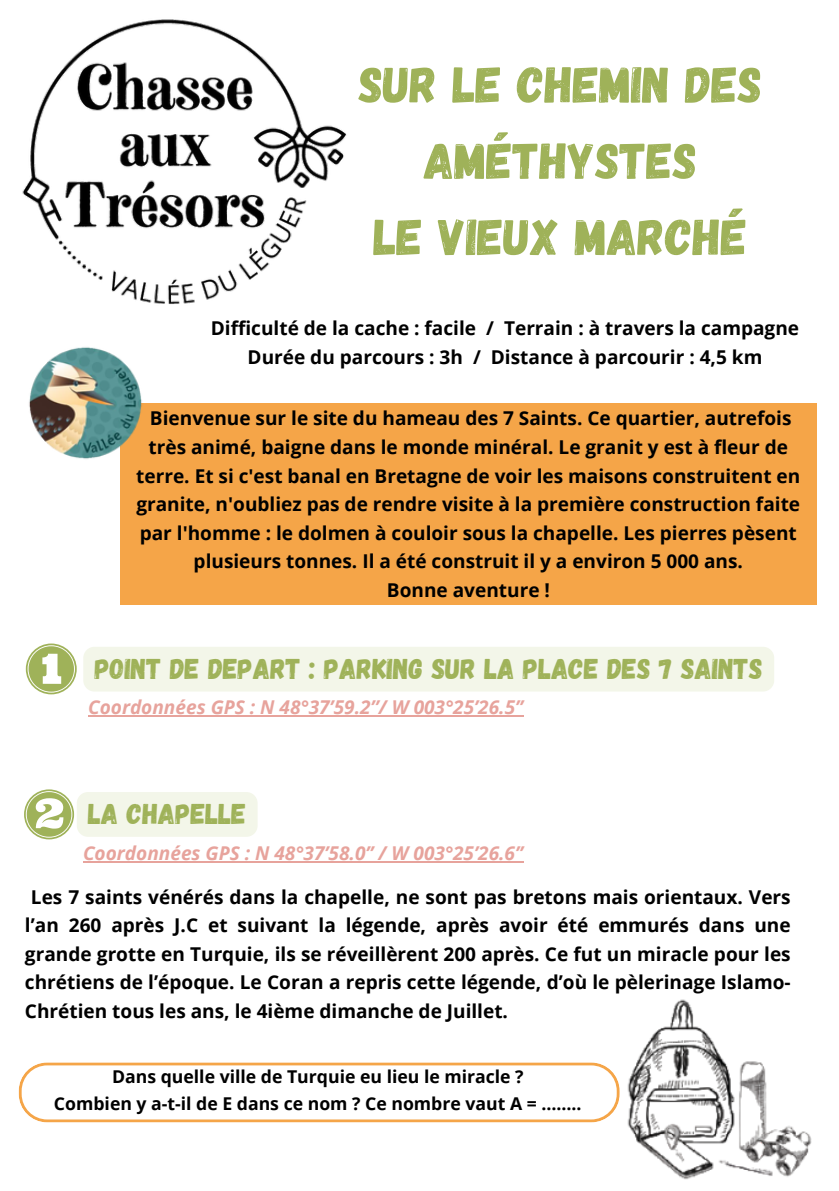
<style>
.page{position:relative;width:839px;height:1191px;background:#fff}
.page>*{position:absolute;margin:0;border:0;box-sizing:border-box;transform-origin:0 0}
.t1{font:50.8px/76.2px "Gagalin";color:#9fb259;text-align:center}
.t2{font:28.6px "Gagalin";color:#9fb259}
.t3{font:700 19px/28.6px "Open Sans";color:#000;text-align:center}
.t4{font:italic 700 19px "Open Sans";color:#e7a39c}
.t5{font:700 17.6px "Open Sans";color:#000}
</style>
<div class="page">
<img style="left:22px;top:19px;width:325px;height:285px">
<div style="left:121px;top:403px;width:695px;height:202px;background:#f5a548"></div>
<img style="left:29px;top:347px;width:113px;height:123px">
<hr style="left:83px;top:861px;width:441px;height:2px;background:#e7a39c">
<svg style="left:24px;top:789px;width:233px;height:50px"></svg>
<svg style="left:19px;top:1062px;width:562px;height:60px"></svg>
<img style="left:581px;top:999px;width:231px;height:181px">
<svg style="left:26px;top:644px;width:51px;height:50px"></svg>
<hr style="left:88px;top:715px;width:436px;height:2px;background:#e7a39c">
<div style="left:83px;top:647px;width:691px;height:45px;background:#f3f6e9"></div>
<p class="t1" style="left:359px;top:44px;width:405px">SUR LE CHEMIN DES<br>AMÉTHYSTES<br>LE VIEUX MARCHÉ</p>
<p class="t3" style="left:211px;top:314px;width:589px">Difficulté de la cache : facile / Terrain : à travers la campagne</p>
<h1 class="t3" style="left:247px;top:342px;width:516px">Durée du parcours : 3h / Distance à parcourir : 4,5 km</h1>
<p class="t3" style="left:136px;top:404px;width:665px">Bienvenue sur le site du hameau des 7 Saints. Ce quartier, autrefois très animé, baigne dans le monde minéral. Le granit y est à fleur de terre. Et si c'est banal en Bretagne de voir les maisons construitent en granite, n'oubliez pas de rendre visite à la première construction faite par l'homme : le dolmen à couloir sous la chapelle. Les pierres pèsent plusieurs tonnes. Il a été construit il y a environ 5 000 ans.</p>
<p class="t3" style="left:387px;top:575px;width:164px">Bonne aventure !</p>
<p class="t2" style="left:95px;top:650px;width:669px">POINT DE DEPART : PARKING SUR LA PLACE DES 7 SAINTS</p>
<p class="t4" style="left:88px;top:694px;width:437px">Coordonnées GPS : N 48°37’59.2’’/ W 003°25’26.5’’</p>
<p class="t2" style="left:88px;top:795px;width:159px">LA CHAPELLE</p>
<p class="t4" style="left:83px;top:840px;width:441px">Coordonnées GPS : N 48°37’58.0’’ / W 003°25’26.6’’</p>
<p class="t3" style="left:25px;top:882px;width:767px;text-align:justify;text-indent:6px">Les 7 saints vénérés dans la chapelle, ne sont pas bretons mais orientaux. Vers l’an 260 après J.C et suivant la légende, après avoir été emmurés dans une grande grotte en Turquie, ils se réveillèrent 200 après. Ce fut un miracle pour les chrétiens de l’époque. Le Coran a repris cette légende, d’où le pèlerinage Islamo-Chrétien tous les ans, le 4ième dimanche de Juillet.</p>
<h3 class="t5" style="left:112px;top:1065px;width:413px">Dans quelle ville de Turquie eu lieu le miracle ?</h3>
<p class="t5" style="left:54px;top:1091px;width:529px">Combien y a-t-il de E dans ce nom ? Ce nombre vaut A = ……..</p>
</div>
